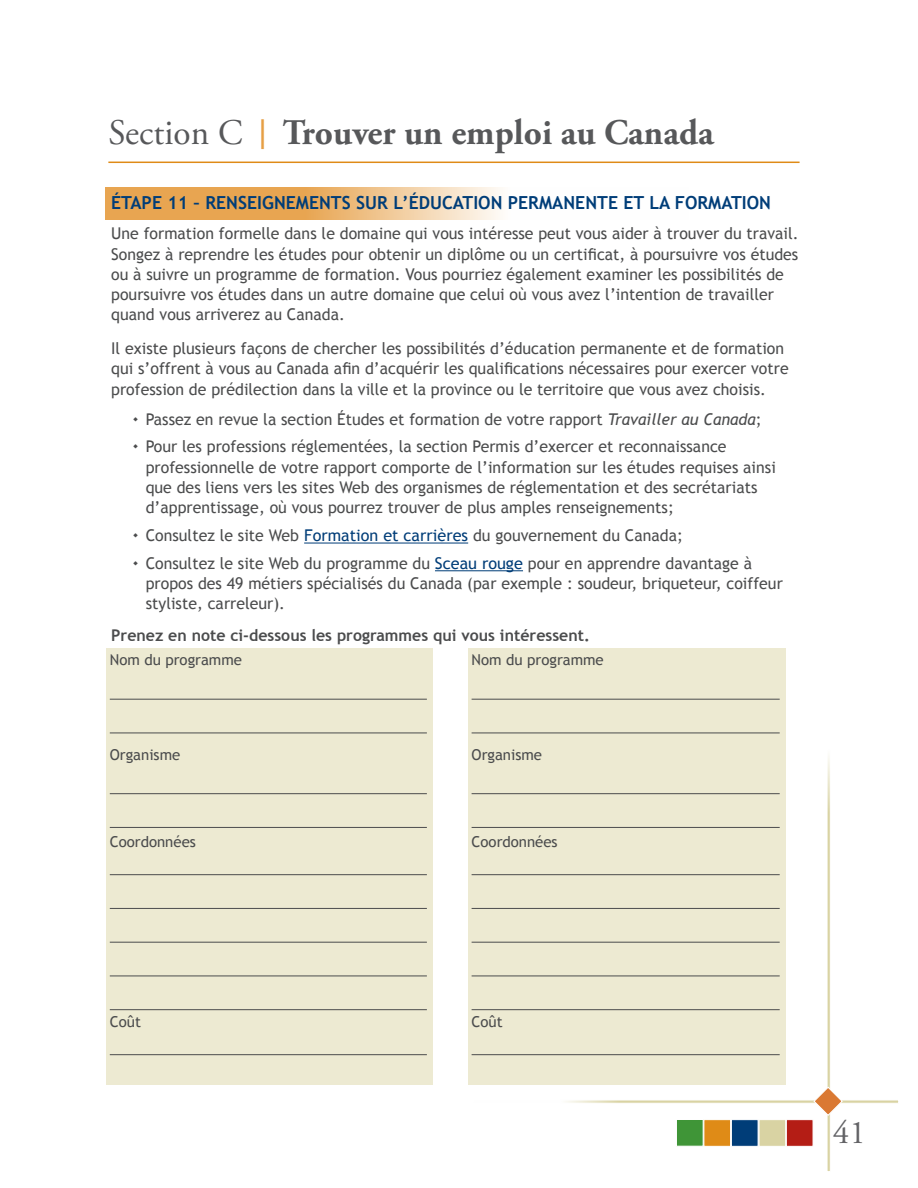
<style>
.page{position:relative;width:918px;height:1188px;background:#fff}
.page>*{position:absolute;margin:0;border:0;box-sizing:border-box;transform-origin:0 0}
.t1{font:700 36px "Adobe Garamond Pro";color:#57585a}
.t2{font:33px "Adobe Garamond Pro";color:#636366}
.Steps{font:700 18px "Trebuchet MS";color:#003d78}
.Body{font:16.2px/20.2px "Trebuchet MS";color:#4b4c4d}
.Body-2{font:700 16.2px "Trebuchet MS";color:#4b4c4d}
.Body-3{font:15px "Trebuchet MS";color:#4b4c4d}
.s1{font-weight:400}
.s2{font-family:"Trebuchet MS";font-weight:400;color:#e69f45}
.s3{font-style:italic}
.s4{color:#003d78}
</style>
<div class="page">
<svg style="left:106px;top:187px;width:394px;height:33px;fill:#e8a551"></svg>
<svg style="left:566px;top:1100px;width:333px;height:3px"></svg>
<svg style="left:827px;top:756px;width:3px;height:415px"></svg>
<svg style="left:813px;top:1086px;width:30px;height:31px"></svg>
<div style="left:786px;top:1119px;width:27px;height:28px;background:#b41d15;border:1px solid #fff"></div>
<div style="left:759px;top:1119px;width:27px;height:28px;background:#d9d3a3;border:1px solid #fff"></div>
<div style="left:731px;top:1119px;width:27px;height:28px;background:#003d78;border:1px solid #fff"></div>
<div style="left:704px;top:1119px;width:27px;height:28px;background:#df8b17;border:1px solid #fff"></div>
<div style="left:676px;top:1119px;width:28px;height:28px;background:#3f9537;border:1px solid #fff"></div>
<hr style="left:108px;top:162px;width:692px;height:1px;background:#df8b17">
<hr style="left:304px;top:543px;width:164px;height:1px;background:#003d78">
<hr style="left:435px;top:570px;width:88px;height:1px;background:#003d78">
<div style="left:107px;top:648px;width:326px;height:436px;background:#edead2"></div>
<hr style="left:110px;top:699px;width:317px;height:1px;background:#4b4c4d">
<hr style="left:110px;top:733px;width:317px;height:1px;background:#4b4c4d">
<hr style="left:110px;top:793px;width:317px;height:1px;background:#4b4c4d">
<hr style="left:110px;top:827px;width:317px;height:1px;background:#4b4c4d">
<hr style="left:110px;top:874px;width:317px;height:1px;background:#4b4c4d">
<hr style="left:110px;top:908px;width:317px;height:1px;background:#4b4c4d">
<hr style="left:110px;top:942px;width:317px;height:1px;background:#4b4c4d">
<hr style="left:110px;top:976px;width:317px;height:1px;background:#4b4c4d">
<hr style="left:110px;top:1009px;width:317px;height:1px;background:#4b4c4d">
<hr style="left:110px;top:1054px;width:317px;height:1px;background:#4b4c4d">
<div style="left:469px;top:648px;width:317px;height:436px;background:#edead2"></div>
<hr style="left:472px;top:699px;width:308px;height:1px;background:#4b4c4d">
<hr style="left:472px;top:733px;width:308px;height:1px;background:#4b4c4d">
<hr style="left:472px;top:793px;width:308px;height:1px;background:#4b4c4d">
<hr style="left:472px;top:827px;width:308px;height:1px;background:#4b4c4d">
<hr style="left:472px;top:874px;width:308px;height:1px;background:#4b4c4d">
<hr style="left:472px;top:908px;width:308px;height:1px;background:#4b4c4d">
<hr style="left:472px;top:942px;width:308px;height:1px;background:#4b4c4d">
<hr style="left:472px;top:976px;width:308px;height:1px;background:#4b4c4d">
<hr style="left:472px;top:1009px;width:308px;height:1px;background:#4b4c4d">
<hr style="left:472px;top:1054px;width:308px;height:1px;background:#4b4c4d">
<h1 class="t1" style="left:108px;top:111px;width:607px"><span class="s1">Section C</span> <span class="s2">|</span> Trouver un emploi au Canada</h1>
<p class="Steps" style="left:111px;top:192px;width:661px">ÉTAPE 11 – RENSEIGNEMENTS SUR L’ÉDUCATION PERMANENTE ET LA FORMATION</p>
<p class="Body" style="left:111px;top:224px;width:689px">Une formation formelle dans le domaine qui vous intéresse peut vous aider à trouver du travail.<br>Songez à reprendre les études pour obtenir un diplôme ou un certificat, à poursuivre vos études ou à suivre un programme de formation. Vous pourriez également examiner les possibilités de poursuivre vos études dans un autre domaine que celui où vous avez l’intention de travailler quand vous arriverez au Canada.</p>
<p class="Body" style="left:111px;top:339px;width:679px">Il existe plusieurs façons de chercher les possibilités d’éducation permanente et de formation qui s’offrent à vous au Canada afin d’acquérir les qualifications nécessaires pour exercer votre profession de prédilection dans la ville et la province ou le territoire que vous avez choisis.</p>
<p class="Body" style="left:146px;top:409px;width:618px">Passez en revue la section Études et formation de votre rapport <span class="s3">Travailler au Canada</span>;</p>
<p class="Body" style="left:146px;top:437px;width:632px">Pour les professions réglementées, la section Permis d’exercer et reconnaissance professionnelle de votre rapport comporte de l’information sur les études requises ainsi que des liens vers les sites Web des organismes de réglementation et des secrétariats d’apprentissage, où vous pourrez trouver de plus amples renseignements;</p>
<p class="Body" style="left:146px;top:525px;width:539px">Consultez le site Web <span class="s4">Formation et carrières</span> du gouvernement du Canada;</p>
<p class="Body" style="left:146px;top:553px;width:639px">Consultez le site Web du programme du <span class="s4">Sceau rouge</span> pour en apprendre davantage à propos des 49 métiers spécialisés du Canada (par exemple : soudeur, briqueteur, coiffeur styliste, carreleur).</p>
<p class="Body-2" style="left:111px;top:625px;width:480px">Prenez en note ci-dessous les programmes qui vous intéressent.</p>
<p class="Body-3" style="left:110px;top:651px;width:134px">Nom du programme</p>
<p class="Body-3" style="left:472px;top:651px;width:134px">Nom du programme</p>
<p class="Body-3" style="left:110px;top:745px;width:72px">Organisme</p>
<p class="Body-3" style="left:110px;top:833px;width:88px">Coordonnées</p>
<p class="Body-3" style="left:472px;top:745px;width:72px">Organisme</p>
<p class="Body-3" style="left:472px;top:833px;width:88px">Coordonnées</p>
<p class="Body-3" style="left:110px;top:1013px;width:33px">Coût</p>
<p class="Body-3" style="left:472px;top:1013px;width:33px">Coût</p>
<h2 class="t2" style="left:833px;top:1113px;width:34px">41</h2>
</div>
